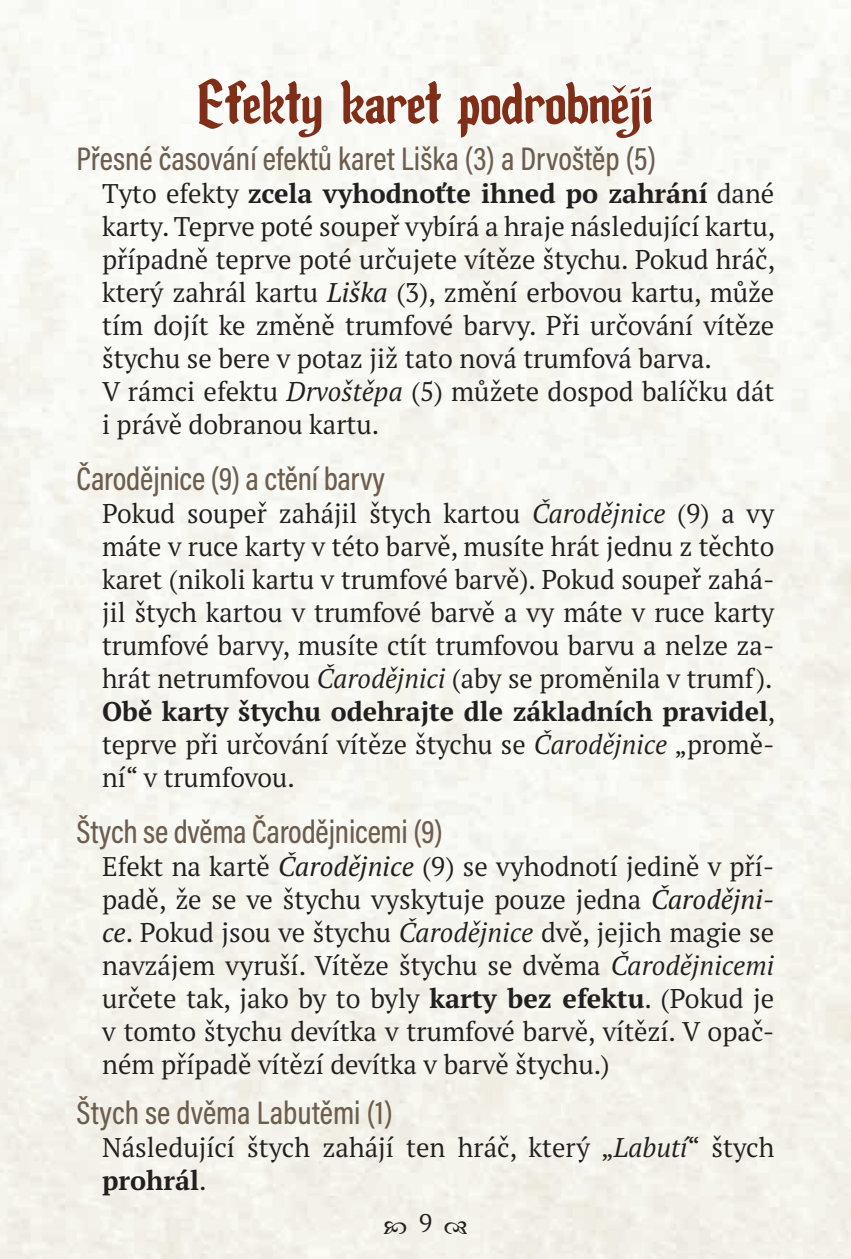
<style>
.page{position:relative;width:851px;height:1259px;background:#fff}
.page>*{position:absolute;margin:0;border:0;box-sizing:border-box;transform-origin:0 0}
.t1{font:63px "Fairy Tale JF";color:#812e19}
.t2{font:500 33px "Acumin Pro Cond";letter-spacing:-.005em;color:#6c5d4d}
.t3{font:27px/33px "PT Serif Pro";color:#231f20}
.t4{font:25.5px "PT Serif Pro";color:#231f20}
.s1{font-weight:700}
.s2{font-style:italic}
</style>
<div class="page">
<svg style="left:384px;top:1221px;width:22px;height:13px"></svg>
<svg style="left:444px;top:1221px;width:22px;height:13px"></svg>
<h1 class="t1" style="left:198px;top:62px;width:456px">Efekty karet podrobněji</h1>
<p class="t2" style="left:77px;top:137px;width:581px">Přesné časování efektů karet Liška (3) a Drvoštěp (5)</p>
<p class="t3" style="left:102px;top:176px;width:674px">Tyto efekty <span class="s1">zcela vyhodnoťte ihned po zahrání</span> dané karty. Teprve poté soupeř vybírá a hraje následující kartu, případně teprve poté určujete vítěze štychu. Pokud hráč, který zahrál kartu <span class="s2">Liška</span> (3), změní erbovou kartu, může tím dojít ke změně trumfové barvy. Při určování vítěze štychu se bere v potaz již tato nová trumfová barva.<br>V rámci efektu <span class="s2">Drvoštěpa</span> (5) můžete dospod balíčku dát i právě dobranou kartu.</p>
<p class="t2" style="left:77px;top:457px;width:310px">Čarodějnice (9) a ctění barvy</p>
<p class="t3" style="left:102px;top:496px;width:674px;text-align:justify">Pokud soupeř zahájil štych kartou <span class="s2">Čarodějnice</span> (9) a vy máte v ruce karty v této barvě, musíte hrát jednu z těchto karet (nikoli kartu v trumfové barvě). Pokud soupeř zahá&shy;jil štych kartou v trumfové barvě a vy máte v ruce karty trumfové barvy, musíte ctít trumfovou barvu a nelze za&shy;hrát netrumfovou <span class="s2">Čarodějnici</span> (aby se proměnila v trumf).<br><span class="s1">Obě karty štychu odehrajte dle základních pravidel</span>, teprve při určování vítěze štychu se <span class="s2">Čarodějnice</span> „promě&shy;ní“ v trumfovou.</p>
<p class="t2" style="left:77px;top:810px;width:367px">Štych se dvěma Čarodějnicemi (9)</p>
<p class="t3" style="left:102px;top:849px;width:673px;text-align:justify">Efekt na kartě <span class="s2">Čarodějnice</span> (9) se vyhodnotí jedině v pří&shy;padě, že se ve štychu vyskytuje pouze jedna <span class="s2">Čarodějni&shy;ce</span>. Pokud jsou ve štychu <span class="s2">Čarodějnice</span> dvě, jejich magie se navzájem vyruší. Vítěze štychu se dvěma <span class="s2">Čarodějnicemi </span>určete tak, jako by to byly <span class="s1">karty bez efektu</span>. (Pokud je v tomto štychu devítka v trumfové barvě, vítězí. V opač&shy;ném případě vítězí devítka v barvě štychu.)</p>
<p class="t2" style="left:77px;top:1091px;width:318px">Štych se dvěma Labutěmi (1)</p>
<p class="t3" style="left:102px;top:1130px;width:673px">Následující štych zahájí ten hráč, který „<span class="s2">Labutí</span>“ štych <span class="s1">prohrál</span>.</p>
<p class="t4" style="left:419px;top:1206px;width:15px">9</p>
</div>
